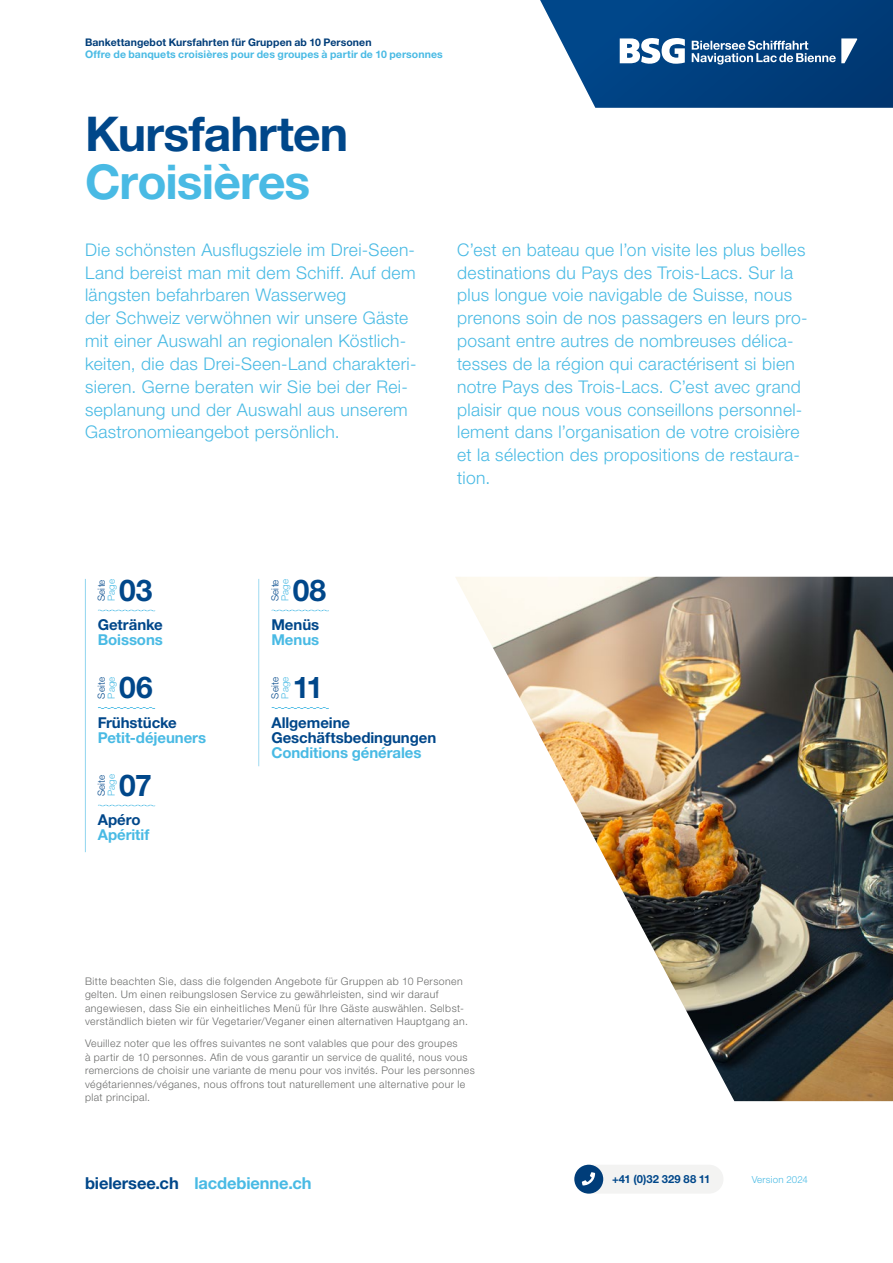
<style>
.page{position:relative;width:893px;height:1263px;background:#fff}
.page>*{position:absolute;margin:0;border:0;box-sizing:border-box;transform-origin:0 0}
.t1{font:700 48px "Helvetica Neue LT Pro";letter-spacing:-.015em;color:#00478a}
.t2{font:700 48px "Helvetica Neue LT Pro";letter-spacing:-.02em;color:#49bae4}
.t3{font:700 30px "Helvetica Neue LT Pro";letter-spacing:-.005em;color:#00478a}
.t4{font:300 17.4px/22.8px "Helvetica Neue LT Pro";letter-spacing:.02em;color:#49bae4}
.t5{font:700 16.5px "Helvetica Neue LT Pro";letter-spacing:-.01em;color:#49bae4}
.t6{font:700 15px/15px "Helvetica Neue LT Pro";letter-spacing:-.005em;color:#00478a}
.t7{font:700 15px "Helvetica Neue LT Pro";letter-spacing:-.005em;color:#49bae4}
.t8{font:700 11.25px "Helvetica Neue LT Pro";letter-spacing:.005em;color:#00478a}
.t9{font:300 10.5px/13.5px "Helvetica Neue LT Pro";letter-spacing:.04em;color:#6b6c6b}
.t10{font:700 10.5px "Helvetica Neue LT Pro";letter-spacing:.01em;color:#49bae4}
.t11{font:700 10.5px "Helvetica Neue LT Pro";letter-spacing:.01em;color:#003d79}
.t12{font:300 9.75px "Helvetica Neue LT Pro";letter-spacing:.02em;color:#49bae4}
.t13{font:300 9.75px "Helvetica Neue LT Pro";letter-spacing:.02em;color:#00478a}
.s1{color:#00478a}
</style>
<div class="page">
<div style="left:574px;top:1165px;width:149px;height:28px;background:#f3f3f2;border-radius:14px"></div>
<div style="left:574px;top:1165px;width:29px;height:28px;background:#003d79;border-radius:50%"></div>
<svg style="left:582px;top:1172px;width:13px;height:13px"></svg>
<svg style="left:540px;top:0;width:353px;height:108px;background:#245b91"></svg>
<img style="left:455px;top:577px;width:438px;height:524px">
<div style="left:96px;top:607px;width:60px;height:5px;background:#fff;opacity:.5"></div>
<hr style="left:96px;top:705px;width:60px;height:4px;background:#fff;opacity:.5">
<div style="left:270px;top:607px;width:60px;height:5px;background:#fff;opacity:.5"></div>
<div style="left:96px;top:802px;width:60px;height:5px;background:#fff;opacity:.5"></div>
<hr style="left:270px;top:705px;width:60px;height:4px;background:#fff;opacity:.5">
<hr style="left:83px;top:577px;width:3px;height:276px;background:#fff;opacity:.5">
<hr style="left:259px;top:579px;width:1px;height:187px;background:#49bae4">
<hr style="left:256px;top:577px;width:3px;height:190px;background:#fff;opacity:.5">
<p class="t11" style="left:85px;top:35px;width:288px">Bankettangebot Kursfahrten für Gruppen ab 10 Personen</p>
<p class="t10" style="left:85px;top:47px;width:359px">Offre de banquets croisières pour des groupes à partir de 10 personnes</p>
<h1 class="t1" style="left:85px;top:104px;width:265px">Kursfahrten</h1>
<h1 class="t2" style="left:85px;top:152px;width:227px">Croisières</h1>
<p class="t4" style="left:85px;top:238px;width:333px">Die schönsten Ausflugsziele im Drei-Seen-Land bereist man mit dem Schiff. Auf dem längsten befahrbaren Wasserweg<br>der Schweiz verwöhnen wir unsere Gäste mit einer Auswahl an regionalen Köstlich&shy;keiten, die das Drei-Seen-Land charakteri&shy;sieren. Gerne beraten wir Sie bei der Rei&shy;seplanung und der Auswahl aus unserem Gastronomieangebot persönlich.</p>
<p class="t4" style="left:457px;top:238px;width:352px">C’est en bateau que l’on visite les plus belles destinations du Pays des Trois-Lacs. Sur la plus longue voie navigable de Suisse, nous prenons soin de nos passagers en leurs pro&shy;posant entre autres de nombreuses délica&shy;tesses de la région qui caractérisent si bien notre Pays des Trois-Lacs. C’est avec grand plaisir que nous vous conseillons personnel&shy;lement dans l’organisation de votre croisière et la sélection des propositions de restaura&shy;tion.</p>
<h2 class="t3" style="left:119px;top:571px;width:35px">03</h2>
<p class="t12" style="left:106px;top:601px;width:24px;rotate:-90deg">Page</p>
<p class="t13" style="left:95px;top:601px;width:23px;rotate:-90deg">Seite</p>
<p class="t6" style="left:98px;top:617px;width:67px">Getränke</p>
<p class="t7" style="left:98px;top:630px;width:67px">Boissons</p>
<h2 class="t3" style="left:119px;top:669px;width:35px">06</h2>
<p class="t12" style="left:106px;top:699px;width:24px;rotate:-90deg">Page</p>
<p class="t13" style="left:95px;top:699px;width:23px;rotate:-90deg">Seite</p>
<p class="t6" style="left:98px;top:714px;width:81px">Frühstücke</p>
<p class="t7" style="left:98px;top:728px;width:110px">Petit-déjeuners</p>
<h2 class="t3" style="left:119px;top:766px;width:34px">07</h2>
<p class="t12" style="left:106px;top:796px;width:24px;rotate:-90deg">Page</p>
<p class="t13" style="left:95px;top:796px;width:23px;rotate:-90deg">Seite</p>
<p class="t6" style="left:98px;top:812px;width:44px">Apéro</p>
<p class="t7" style="left:98px;top:825px;width:53px">Apéritif</p>
<h2 class="t3" style="left:293px;top:571px;width:35px">08</h2>
<p class="t12" style="left:279px;top:601px;width:24px;rotate:-90deg">Page</p>
<p class="t13" style="left:269px;top:601px;width:23px;rotate:-90deg">Seite</p>
<p class="t6" style="left:271px;top:617px;width:49px">Menüs</p>
<p class="t7" style="left:271px;top:630px;width:49px">Menus</p>
<p class="t12" style="left:279px;top:699px;width:24px;rotate:-90deg">Page</p>
<h2 class="t3" style="left:293px;top:669px;width:32px">11</h2>
<p class="t13" style="left:269px;top:699px;width:23px;rotate:-90deg">Seite</p>
<p class="t6" style="left:271px;top:714px;width:166px">Allgemeine<br>Geschäftsbedingungen</p>
<p class="t7" style="left:271px;top:743px;width:152px">Conditions générales</p>
<p class="t9" style="left:85px;top:974px;width:384px">Bitte beachten Sie, dass die folgenden Angebote für Gruppen ab 10 Personen gelten. Um einen reibungslosen Service zu gewährleisten, sind wir darauf angewiesen, dass Sie ein einheitliches Menü für Ihre Gäste auswählen. Selbst&shy;verständlich bieten wir für Vegetarier/Veganer einen alternativen Hauptgang an.</p>
<p class="t9" style="left:85px;top:1036px;width:391px">Veuillez noter que les offres suivantes ne sont valables que pour des groupes<br>à partir de 10 personnes. Afin de vous garantir un service de qualité, nous vous remercions de choisir une variante de menu pour vos invités. Pour les personnes végétariennes/véganes, nous offrons tout naturellement une alternative pour le plat principal.</p>
<p class="t5" style="left:85px;top:1173px;width:228px"><span class="s1">bielersee.ch</span> lacdebienne.ch</p>
<p class="t8" style="left:612px;top:1172px;width:100px">+41 (0)32 329 88 11</p>
<p class="t12" style="left:752px;top:1173px;width:58px">Version 2024</p>
</div>
